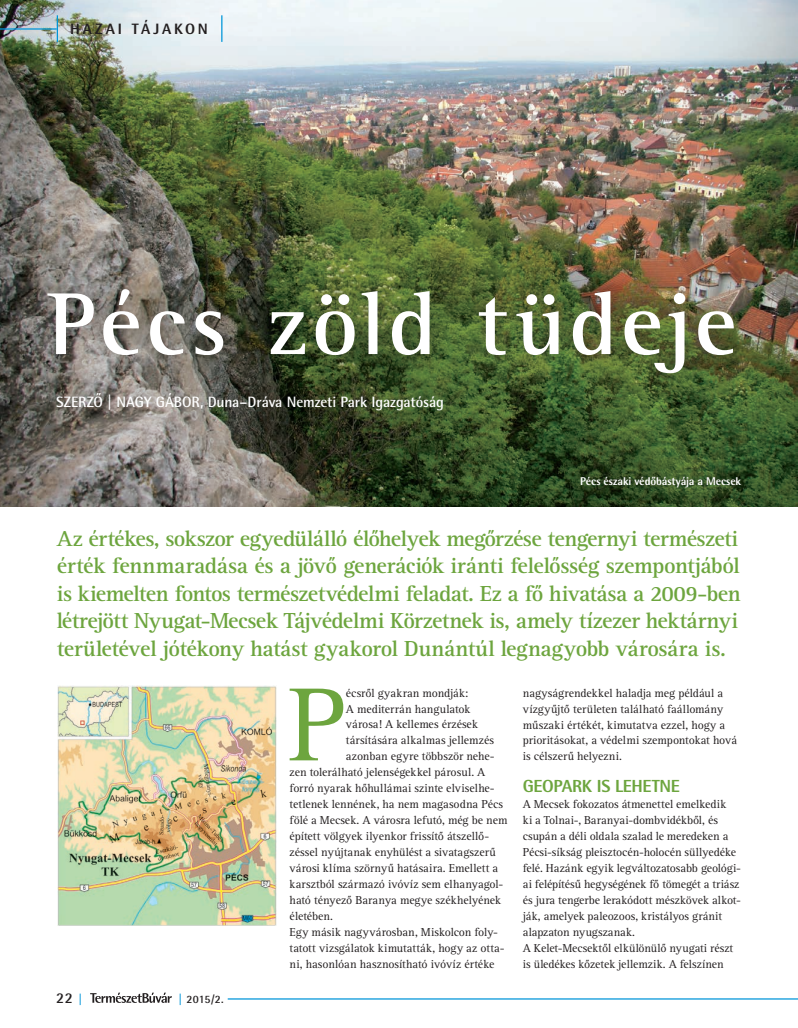
<style>
.page{position:relative;width:798px;height:1028px;background:#fff}
.page>*{position:absolute;margin:0;border:0;box-sizing:border-box;transform-origin:0 0}
.t1{font:107.62px "Rotis Serif Pro";color:#6da53e}
.t2{font:700 90px "Rotis Semi Serif Pro";color:#fff}
.t3{font:700 22.5px/27.5px "Rotis Serif Pro";letter-spacing:-.02em;color:#6da53e;text-align:justify}
.t4{font:800 17.5px "Rotis Semi Sans Pro";letter-spacing:-.02em;color:#6da53e}
.t5{font:700 15px "Rotis Semi Sans Pro";letter-spacing:-.01em;color:#fff}
.t6{font:800 15px "Rotis Semi Sans Pro";color:#231f20}
.t7{font:700 15px "Rotis Semi Sans Pro";color:#231f20}
.t8{font:11.88px/16px "Rotis Serif Pro";letter-spacing:-.005em;color:#231f20}
.t9{font:800 11.25px "Rotis Semi Sans Pro";letter-spacing:-.01em;color:#fff}
.t10{font:700 11.25px "Rotis Semi Sans Pro";color:#231f20}
.s1{font-size:11.25px;color:#0095d9}
.s2{color:#0095d9}
</style>
<div class="page">
<svg style="left:90px;top:992px;width:82px;height:10px"></svg>
<hr style="left:228px;top:998px;width:569px;height:1px;background:#0095d9">
<img style="left:0;top:0;width:797px;height:507px">
<div style="left:33px;top:274px;width:715px;height:114px;background:#231f20;opacity:.4"></div>
<hr style="left:0;top:28px;width:57px;height:2px;background:#0095d9">
<svg style="left:221px;top:15px;width:1px;height:27px"></svg>
<svg style="left:57px;top:15px;width:1px;height:27px"></svg>
<img style="left:58px;top:685px;width:218px;height:241px">
<p class="t6" style="left:70px;top:20px;width:11px">HAZAI</p>
<p class="t6" style="left:132px;top:20px;width:34px">TÁJAKON</p>
<h2 class="t2" style="left:48px;top:269px;width:689px">Pécs zöld tüdeje</h2>
<p class="t5" style="left:56px;top:392px;width:121px">szerző | NAGY GÁBOR</p>
<p class="t5" style="left:200px;top:392px;width:245px">, Duna–Dráva Nemzeti Park I gazgatóság</p>
<p class="t9" style="left:580px;top:474px;width:162px">Pécs északi védőbástyája a Mecsek</p>
<p class="t3" style="left:57px;top:524px;width:685px">Az értékes, sokszor egyedülálló élőhelyek megőrzése tengernyi természeti érték fennmaradása és a jövő generációk iránti felelősség szempontjából is kiemelten fontos természetvédelmi feladat. Ez a fő hivatása a 2009-ben létrejött Nyugat-Mecsek Tájvédelmi Körzetnek is, amely tízezer hektárnyi területével jótékony hatást gyakorol Dunántúl legnagyobb városára is.</p>
<p class="t7" style="left:56px;top:988px;width:27px">22 <span class="s1">|</span></p>
<p class="t10" style="left:178px;top:992px;width:47px"><span class="s2">|</span> 2015/2.</p>
<h1 class="t1" style="left:288px;top:660px;width:61px">P</h1>
<p class="t8" style="left:346px;top:684px;width:124px">écsről gyakran mondják:</p>
<p class="t8" style="left:346px;top:700px;width:126px">A mediterrán hangulatok</p>
<p class="t8" style="left:346px;top:716px;width:133px">városa! A kellemes érzések</p>
<p class="t8" style="left:346px;top:732px;width:149px">társítására alkalmas jellemzés</p>
<p class="t8" style="left:346px;top:748px;width:150px">azonban egyre többször nehe-</p>
<p class="t8" style="left:289px;top:764px;width:197px">zen tolerálható jelenségekkel párosul. A</p>
<p class="t8" style="left:289px;top:780px;width:206px">forró nyarak hőhullámai szinte elviselhe-</p>
<p class="t8" style="left:289px;top:796px;width:215px">tetlenek lennének, ha nem magasodna Pécs</p>
<p class="t8" style="left:289px;top:812px;width:219px">fölé a Mecsek. A városra lefutó, még be nem</p>
<p class="t8" style="left:289px;top:828px;width:201px">épített völgyek ilyenkor frissítő átszellő-</p>
<p class="t8" style="left:289px;top:844px;width:207px">zéssel nyújtanak enyhülést a sivatagszerű</p>
<p class="t8" style="left:289px;top:860px;width:210px">városi klíma szörnyű hatásaira. Emellett a</p>
<p class="t8" style="left:289px;top:876px;width:215px">karsztból származó ivóvíz sem elhanyagol-</p>
<p class="t8" style="left:289px;top:892px;width:213px">ható tényező Baranya megye székhelyének</p>
<p class="t8" style="left:289px;top:908px;width:45px">életében.</p>
<p class="t8" style="left:289px;top:924px;width:210px">Egy másik nagyvárosban, Miskolcon foly-</p>
<p class="t8" style="left:289px;top:939px;width:216px">tatott vizsgálatok kimutatták, hogy az otta-</p>
<p class="t8" style="left:289px;top:955px;width:206px">ni, hasonlóan hasznosítható ivóvíz értéke</p>
<p class="t8" style="left:522px;top:684px;width:216px">nagyságrendekkel haladja meg például a vízgyűjtő területen található faállomány műszaki értékét, kimutatva ezzel, hogy a prioritásokat, a védelmi szempontokat hová is célszerű helyezni.</p>
<h3 class="t4" style="left:522px;top:775px;width:159px">Geopark is lehetne</h3>
<p class="t8" style="left:522px;top:796px;width:219px">A Mecsek fokozatos átmenettel emelkedik<br>ki a Tolnai-, Baranyai-dombvidékből, és csupán a déli oldala szalad le meredeken a Pécsi-síkság pleisztocén-holocén süllyedéke felé. Hazánk egyik legváltozatosabb geológi&shy;ai felépítésű hegységének fő tömegét a triász és jura tengerbe lerakódott mészkövek alkot&shy;ják, amelyek paleozoos, kristályos gránit alapzaton nyugszanak.<br>A Kelet-Mecsektől elkülönülő nyugati részt is üledékes kőzetek jellemzik. A felszínen</p>
</div>
